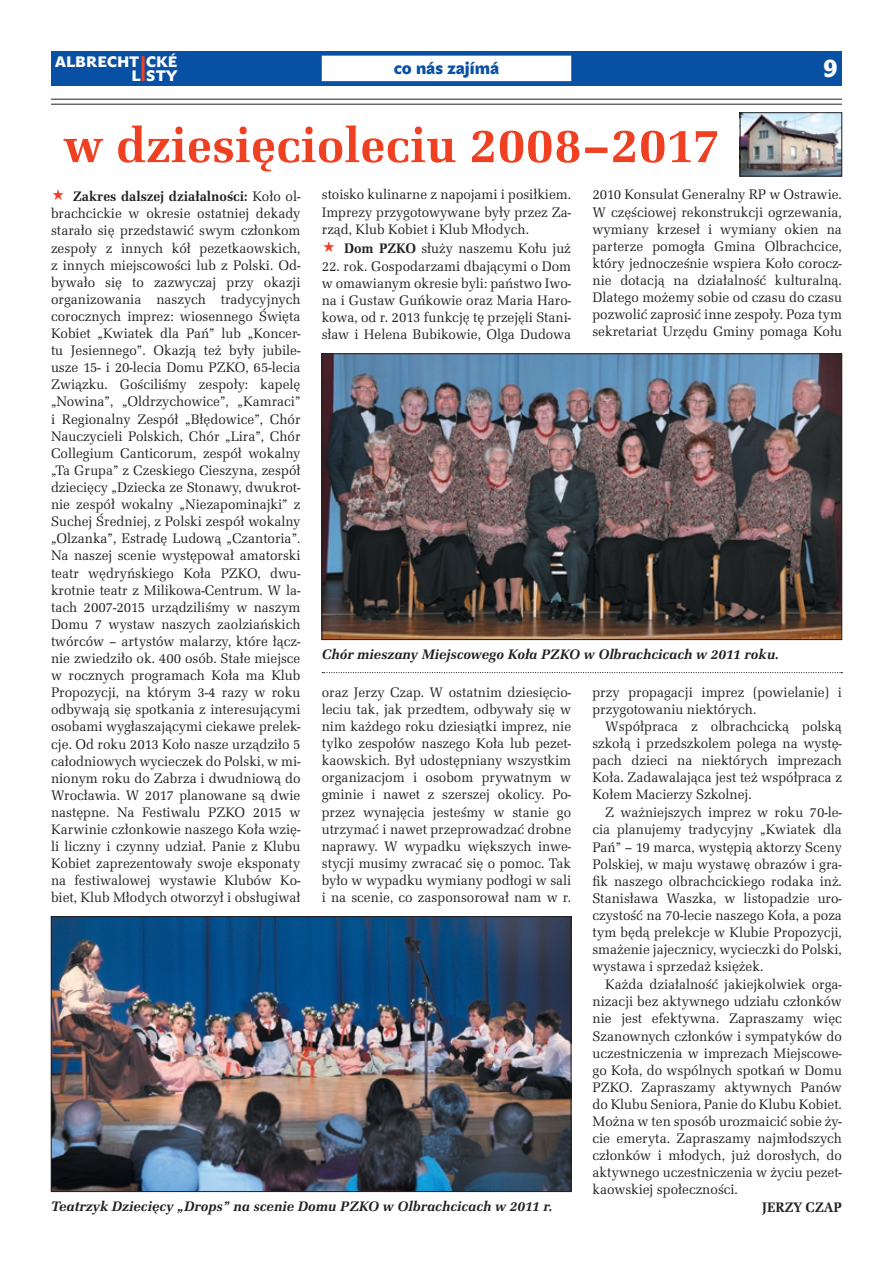
<style>
.page{position:relative;width:893px;height:1263px;background:#fff}
.page>*{position:absolute;margin:0;border:0;box-sizing:border-box;transform-origin:0 0}
.t1{font:700 51px "URW Latino TCE";color:#ef4022}
.t2{font:35.25px "John Sans Black Pro";color:#ef4022;scale:.43 1}
.t3{font:24px "John Sans Black Pro";color:#fff}
.t4{font:17.25px "John Sans Black Pro";color:#0850a3}
.t5{font:15px/14.1px "John Sans Black Pro";color:#fff;text-align:right}
.t6{font:14.25px/17.1px "URW Latino TCE";color:#231f20;text-align:justify}
.t7{font:italic 700 14.25px "URW Latino TCE";color:#231f20}
.t8{font:700 14.25px "URW Latino TCE";color:#231f20}
.s1{font-weight:700}
</style>
<div class="page">
<img style="left:742px;top:114px;width:98px;height:60px">
<div style="left:740px;top:112px;width:102px;height:64px;border:1px solid #231f20"></div>
<svg style="left:322px;top:672px;width:520px;height:1px"></svg>
<img style="left:53px;top:918px;width:516px;height:272px">
<div style="left:51px;top:916px;width:520px;height:276px;border:1px solid #231f20"></div>
<img style="left:324px;top:356px;width:516px;height:282px">
<div style="left:322px;top:354px;width:520px;height:286px;border:1px solid #231f20"></div>
<div style="left:51px;top:51px;width:791px;height:34px;background:#0850a3"></div>
<hr style="left:51px;top:99px;width:791px;height:1px;background:#231f20">
<hr style="left:51px;top:104px;width:791px;height:1px;background:#231f20">
<div style="left:322px;top:56px;width:249px;height:25px;background:#fff"></div>
<p class="t5" style="left:55px;top:55px;width:124px">ALBRECHT CKÉ<br>L S T Y</p>
<h2 class="t2" style="left:141px;top:48px;width:14px">I</h2>
<p class="t4" style="left:394px;top:58px;width:107px">co nás zajímá</p>
<h3 class="t3" style="left:823px;top:54px;width:16px">9</h3>
<h1 class="t1" style="left:63px;top:114px;width:658px">w dziesięcioleciu 2008–2017</h1>
<p class="t6" style="left:51px;top:188px;width:251px;text-indent:22px"><span class="s1">Zakres dalszej działalności:</span> Koło ol&shy;brachcickie w okresie ostatniej dekady starało się przedstawić swym członkom zespoły z innych kół pezetkaowskich, z innych miejscowości lub z Polski. Od&shy;bywało się to zazwyczaj przy okazji organizowania naszych tradycyjnych corocznych imprez: wiosennego Święta Kobiet „Kwiatek dla Pań” lub „Koncer&shy;tu Jesiennego”. Okazją też były jubile&shy;usze 15- i 20-lecia Domu PZKO, 65-lecia Związku. Gościliśmy zespoły: kapelę „Nowina”, „Oldrzychowice”, „Kamraci” i Regionalny Zespół „Błędowice”, Chór Nauczycieli Polskich, Chór „Lira”, Chór Collegium Canticorum, zespół wokalny „Ta Grupa” z Czeskiego Cieszyna, zespół dziecięcy „Dziecka ze Stonawy, dwukrot&shy;nie zespół wokalny „Niezapominajki” z Suchej Średniej, z Polski zespół wokalny „Olzanka”, Estradę Ludową „Czantoria”.<br>Na naszej scenie występował amatorski teatr wędryńskiego Koła PZKO, dwu&shy;krotnie teatr z Milikowa-Centrum. W la&shy;tach 2007-2015 urządziliśmy w naszym Domu 7 wystaw naszych zaolziańskich twórców – artystów malarzy, które łącz&shy;nie zwiedziło ok. 400 osób. Stałe miejsce w rocznych programach Koła ma Klub Propozycji, na którym 3-4 razy w roku odbywają się spotkania z interesującymi osobami wygłaszającymi ciekawe prelek&shy;cje. Od roku 2013 Koło nasze urządziło 5 całodniowych wycieczek do Polski, w mi&shy;nionym roku do Zabrza i dwudniową do Wrocławia. W 2017 planowane są dwie następne. Na Festiwalu PZKO 2015 w Karwinie członkowie naszego Koła wzię&shy;li liczny i czynny udział. Panie z Klubu Kobiet zaprezentowały swoje eksponaty na festiwalowej wystawie Klubów Ko&shy;biet, Klub Młodych otworzył i obsługiwał</p>
<p class="t6" style="left:322px;top:186px;width:251px">stoisko kulinarne z napojami i posiłkiem.<br>Imprezy przygotowywane były przez Za&shy;rząd, Klub Kobiet i Klub Młodych.</p>
<p class="t6" style="left:592px;top:186px;width:251px">2010 Konsulat Generalny RP w Ostrawie.<br>W częściowej rekonstrukcji ogrzewania, wymiany krzeseł i wymiany okien na parterze pomogła Gmina Olbrachcice, który jednocześnie wspiera Koło corocz&shy;nie dotacją na działalność kulturalną.<br>Dlatego możemy sobie od czasu do czasu pozwolić zaprosić inne zespoły. Poza tym sekretariat Urzędu Gminy pomaga Kołu</p>
<p class="t6" style="left:344px;top:240px;width:228px"><span class="s1">Dom PZKO</span> służy naszemu Kołu już</p>
<p class="t6" style="left:322px;top:257px;width:251px">22. rok. Gospodarzami dbającymi o Dom w omawianym okresie byli: państwo Iwo&shy;na i Gustaw Guńkowie oraz Maria Haro&shy;kowa, od r. 2013 funkcję tę przejęli Stani&shy;sław i Helena Bubikowie, Olga Dudowa</p>
<p class="t7" style="left:322px;top:646px;width:459px">Chór mieszany Miejscowego Koła PZKO w Olbrachcicach w 2011 roku.</p>
<p class="t6" style="left:592px;top:684px;width:251px">przy propagacji imprez (powielanie) i przygotowaniu niektórych.</p>
<p class="t6" style="left:592px;top:718px;width:251px;text-indent:13px">Współpraca z olbrachcicką polską szkołą i przedszkolem polega na wystę&shy;pach dzieci na niektórych imprezach Koła. Zadawalająca jest też współpraca z Kołem Macierzy Szkolnej.</p>
<p class="t6" style="left:592px;top:804px;width:251px;text-indent:13px">Z ważniejszych imprez w roku 70-le&shy;cia planujemy tradycyjny „Kwiatek dla Pań” – 19 marca, występią aktorzy Sceny Polskiej, w maju wystawę obrazów i gra&shy;fik naszego olbrachcickiego rodaka inż.<br>Stanisława Waszka, w listopadzie uro&shy;czystość na 70-lecie naszego Koła, a poza tym będą prelekcje w Klubie Propozycji, smażenie jajecznicy, wycieczki do Polski, wystawa i sprzedaż księżek.</p>
<p class="t6" style="left:592px;top:976px;width:251px;text-indent:13px">Każda działalność jakiejkolwiek orga&shy;nizacji bez aktywnego udziału członków nie jest efektywna. Zapraszamy więc Szanownych członków i sympatyków do uczestniczenia w imprezach Miejscowe&shy;go Koła, do wspólnych spotkań w Domu PZKO. Zapraszamy aktywnych Panów do Klubu Seniora, Panie do Klubu Kobiet.<br>Można w ten sposób urozmaicić sobie ży&shy;cie emeryta. Zapraszamy najmłodszych członków i młodych, już dorosłych, do aktywnego uczestniczenia w życiu pezet&shy;kaowskiej społeczności.</p>
<p class="t8" style="left:762px;top:1198px;width:81px">JERZY CZAP</p>
<p class="t6" style="left:322px;top:684px;width:251px">oraz Jerzy Czap. W ostatnim dziesięcio&shy;leciu tak, jak przedtem, odbywały się w nim każdego roku dziesiątki imprez, nie tylko zespołów naszego Koła lub pezet&shy;kaowskich. Był udostępniany wszystkim organizacjom i osobom prywatnym w gminie i nawet z szerszej okolicy. Po&shy;przez wynajęcia jesteśmy w stanie go utrzymać i nawet przeprowadzać drobne naprawy. W wypadku większych inwe&shy;stycji musimy zwracać się o pomoc. Tak było w wypadku wymiany podłogi w sali i na scenie, co zasponsorował nam w r.</p>
<p class="t7" style="left:51px;top:1198px;width:503px">Teatrzyk Dziecięcy „Drops” na scenie Domu PZKO w Olbrachcicach w 2011 r.</p>
</div>
